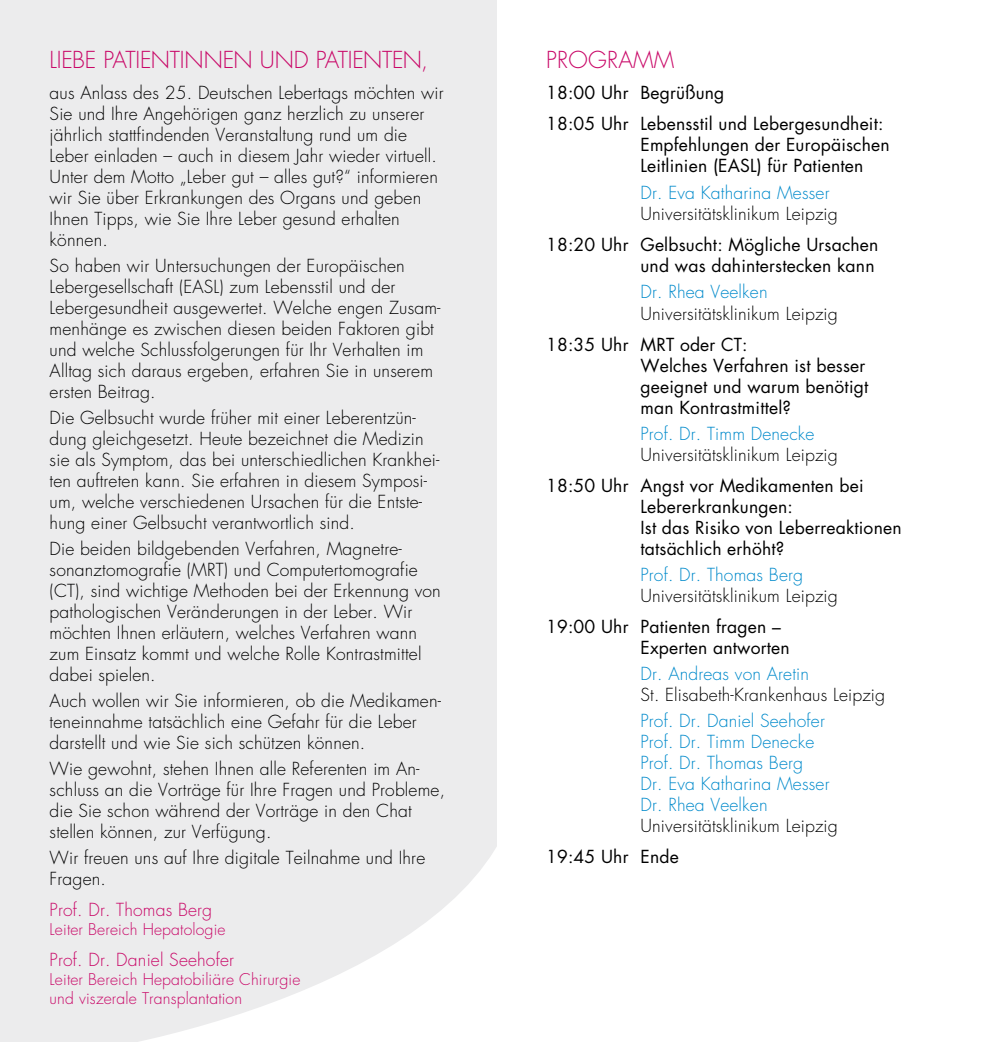
<style>
.page{position:relative;width:993px;height:1042px;background:#fff}
.page>*{position:absolute;margin:0;border:0;box-sizing:border-box;transform-origin:0 0}
.t1{font:300 22.75px "Futura Std";letter-spacing:-.01em;color:#c90868}
.t2{font:300 22.75px "Futura Std";letter-spacing:.01em;color:#c90868}
.t3{font:300 17.5px/21px "Futura Std";letter-spacing:.01em;color:#000}
.t4{font:17.5px/21px "Futura Std";letter-spacing:.01em;color:#000}
.t5{font:300 17.5px/21px "Futura Std";letter-spacing:.01em;color:#008acb}
.t6{font:300 17.5px "Futura Std";letter-spacing:.01em;color:#c90868}
.t7{font:300 15.75px/18.9px "Futura Std";letter-spacing:.01em;color:#c90868}
</style>
<div class="page">
<div style="left:0;top:0;width:496px;height:840px;background:#ececed"></div>
<svg style="left:0;top:840px;width:496px;height:202px;fill:#ececed"></svg>
<h1 class="t1" style="left:50px;top:46px;width:380px">LIEBE PATIENTINNEN UND PATIENTEN,</h1>
<p class="t3" style="left:50px;top:83px;width:395px">aus Anlass des 25. Deutschen Lebertags möchten wir Sie und Ihre Angehörigen ganz herzlich zu unserer jährlich stattfindenden Veranstaltung rund um die Leber einladen – auch in diesem Jahr wieder virtuell.<br>Unter dem Motto „Leber gut – alles gut?“ informieren wir Sie über Erkrankungen des Organs und geben Ihnen Tipps, wie Sie Ihre Leber gesund erhalten können.</p>
<p class="t3" style="left:50px;top:256px;width:392px">So haben wir Untersuchungen der Europäischen Lebergesellschaft (EASL) zum Lebensstil und der Lebergesundheit ausgewertet. Welche engen Zusam&shy;menhänge es zwischen diesen beiden Faktoren gibt und welche Schlussfolgerungen für Ihr Verhalten im Alltag sich daraus ergeben, erfahren Sie in unserem ersten Beitrag.</p>
<p class="t3" style="left:50px;top:408px;width:391px">Die Gelbsucht wurde früher mit einer Leberentzün&shy;dung gleichgesetzt. Heute bezeichnet die Medizin sie als Symptom, das bei unterschiedlichen Krankhei&shy;ten auftreten kann. Sie erfahren in diesem Symposi&shy;um, welche verschiedenen Ursachen für die Entste&shy;hung einer Gelbsucht verantwortlich sind.</p>
<p class="t3" style="left:50px;top:539px;width:392px">Die beiden bildgebenden Verfahren, Magnetre&shy;sonanztomografie (MRT) und Computertomografie (CT), sind wichtige Methoden bei der Erkennung von pathologischen Veränderungen in der Leber. Wir möchten Ihnen erläutern, welches Verfahren wann zum Einsatz kommt und welche Rolle Kontrastmittel dabei spielen.</p>
<p class="t3" style="left:50px;top:691px;width:393px">Auch wollen wir Sie informieren, ob die Medikamen&shy;teneinnahme tatsächlich eine Gefahr für die Leber darstellt und wie Sie sich schützen können.</p>
<p class="t3" style="left:50px;top:759px;width:397px">Wie gewohnt, stehen Ihnen alle Referenten im An&shy;schluss an die Vorträge für Ihre Fragen und Probleme, die Sie schon während der Vorträge in den Chat stellen können, zur Verfügung.</p>
<p class="t3" style="left:50px;top:848px;width:377px">Wir freuen uns auf Ihre digitale Teilnahme und Ihre<br>Fragen.</p>
<p class="t6" style="left:50px;top:899px;width:164px">Prof. Dr. Thomas Berg</p>
<p class="t7" style="left:50px;top:920px;width:177px">Leiter Bereich Hepatologie</p>
<p class="t6" style="left:50px;top:949px;width:186px">Prof. Dr. Daniel Seehofer</p>
<p class="t7" style="left:50px;top:970px;width:252px">Leiter Bereich Hepatobiliäre Chirurgie und viszerale Transplantation</p>
<h1 class="t2" style="left:546px;top:46px;width:130px">PROGRAMM</h1>
<p class="t4" style="left:546px;top:78px;width:339px;line-height:31px">18:00 Uhr Begrüßung<br>18:05 Uhr Lebensstil und Lebergesundheit:</p>
<p class="t4" style="left:640px;top:134px;width:251px">Empfehlungen der Europäischen<br>Leitlinien (EASL) für Patienten</p>
<p class="t5" style="left:640px;top:183px;width:190px">Dr. Eva Katharina Messer</p>
<p class="t3" style="left:640px;top:204px;width:199px">Universitätsklinikum Leipzig</p>
<p class="t4" style="left:546px;top:234px;width:334px;text-align:right">18:20 Uhr Gelbsucht: Mögliche Ursachen und was dahinterstecken kann</p>
<p class="t5" style="left:640px;top:282px;width:129px">Dr. Rhea Veelken</p>
<p class="t3" style="left:640px;top:303px;width:199px">Universitätsklinikum Leipzig</p>
<p class="t4" style="left:640px;top:334px;width:229px;text-indent:-94px">18:35 Uhr MRT oder CT:<br>Welches Verfahren ist besser geeignet und warum benötigt man Kontrastmittel?</p>
<p class="t5" style="left:640px;top:423px;width:175px">Prof. Dr. Timm Denecke</p>
<p class="t3" style="left:640px;top:444px;width:199px">Universitätsklinikum Leipzig</p>
<p class="t4" style="left:640px;top:475px;width:262px;text-indent:-94px">18:50 Uhr Angst vor Medikamenten bei<br>Lebererkrankungen:<br>Ist das Risiko von Leberreaktionen tatsächlich erhöht?</p>
<p class="t5" style="left:640px;top:564px;width:164px">Prof. Dr. Thomas Berg</p>
<p class="t3" style="left:640px;top:585px;width:199px">Universitätsklinikum Leipzig</p>
<p class="t4" style="left:640px;top:616px;width:151px;text-indent:-94px">19:00 Uhr Patienten fragen –<br>Experten antworten</p>
<p class="t5" style="left:640px;top:663px;width:170px">Dr. Andreas von Aretin</p>
<p class="t3" style="left:640px;top:684px;width:246px">St. Elisabeth-Krankenhaus Leipzig</p>
<p class="t5" style="left:640px;top:710px;width:190px">Prof. Dr. Daniel Seehofer<br>Prof. Dr. Timm Denecke<br>Prof. Dr. Thomas Berg<br>Dr. Eva Katharina Messer<br>Dr. Rhea Veelken</p>
<p class="t3" style="left:640px;top:815px;width:199px">Universitätsklinikum Leipzig</p>
<p class="t4" style="left:546px;top:846px;width:134px">19:45 Uhr Ende</p>
</div>
